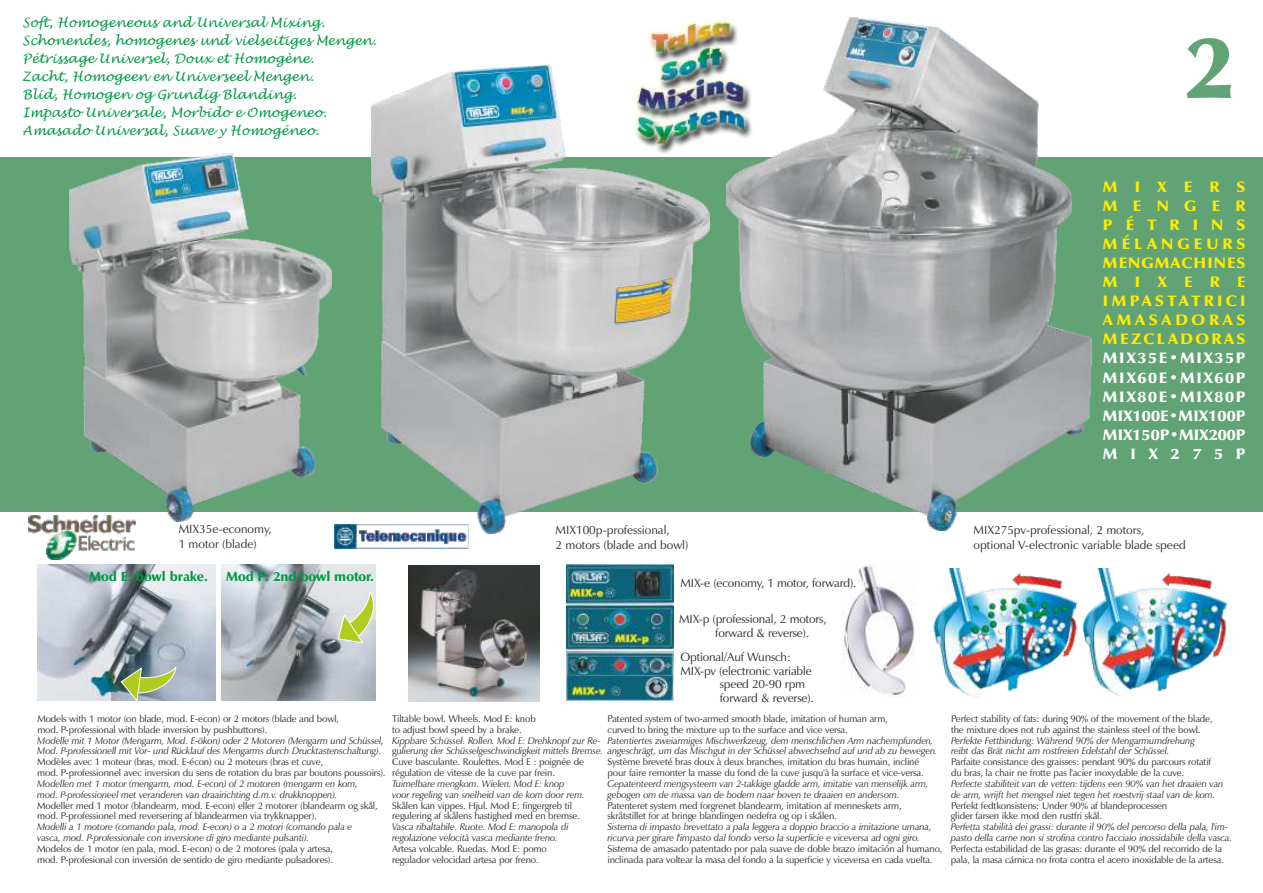
<style>
.page{position:relative;width:1263px;height:893px;background:#fff}
.page>*{position:absolute;margin:0;border:0;box-sizing:border-box;transform-origin:0 0}
.t1{font:900 90px "Zapf Humanist 601 BT";color:#61a375}
.t2{font:900 15.3px/19px "Zapf Humanist 601 BT";letter-spacing:.2em;color:#ffed00;text-align:justify;scale:1.08 1}
.t3{font:900 15.3px/19px "Zapf Humanist 601 BT";letter-spacing:.005em;color:#fff;text-align:justify;scale:1.08 1}
.t4{font:900 13.5px "Zapf Humanist 601 BT";color:#009945}
.t5{font:italic 12.75px/18px "Lucida Handwriting";color:#009945}
.t6{font:12px/14.9px "Zapf Humanist 601 BT";color:#2b2929}
.t7{font:9.75px/10.8px "Zapf Humanist 601 BT";letter-spacing:-.015em;color:#2b2929}
.t8{font:italic 9.75px/10.8px "Zapf Humanist 601 BT";letter-spacing:-.015em;color:#2b2929}
.s1{font-style:normal}
</style>
<div class="page">
<div style="left:0;top:157px;width:1263px;height:355px;background:#61a375"></div>
<img style="left:1093px;top:568px;width:134px;height:129px">
<img style="left:933px;top:568px;width:160px;height:130px">
<img style="left:409px;top:565px;width:130px;height:136px">
<img style="left:567px;top:564px;width:106px;height:136px">
<img style="left:221px;top:564px;width:154px;height:136px">
<img style="left:37px;top:564px;width:178px;height:136px">
<svg style="left:120px;top:666px;width:57px;height:35px;background:#9db082"></svg>
<svg style="left:337px;top:590px;width:37px;height:54px;background:#cfdaa7"></svg>
<img style="left:842px;top:564px;width:73px;height:133px">
<img style="left:28px;top:515px;width:108px;height:45px">
<img style="left:334px;top:525px;width:134px;height:23px">
<img style="left:727px;top:18px;width:365px;height:512px">
<img style="left:70px;top:153px;width:262px;height:368px">
<img style="left:372px;top:65px;width:337px;height:469px">
<img style="left:633px;top:18px;width:119px;height:136px">
<p class="t5" style="left:23px;top:15px;width:355px">Soft, Homogeneous and Universal Mixing.<br>Schonendes, homogenes und vielseitiges Mengen.<br>Pétrissage Universel, Doux et Homogène.<br>Zacht, Homogeen en Universeel Mengen.<br>Blid, Homogen og Grundig Blanding.<br>Impasto Universale, Morbido e Omogeneo.<br>Amasado Universal, Suave y Homogéneo.</p>
<h1 class="t1" style="left:1184px;top:30px;width:51px">2</h1>
<h2 class="t2" style="left:1103px;top:178px;width:134px">MIXERS MENGER PÉTRINS MÉLANGEURS MENGMACHINES MIXERE IMPASTATRICI AMASADORAS MEZCLADORAS</h2>
<h2 class="t3" style="left:1103px;top:350px;width:134px">MIX35E•MIX35P MIX60E•MIX60P MIX80E•MIX80P MIX100E•MIX100P MIX150P•MIX200P MIX275P</h2>
<p class="t6" style="left:179px;top:522px;width:95px">MIX35e-economy,<br>1 motor (blade)</p>
<h3 class="t4" style="left:89px;top:571px;width:120px">Mod E: bowl brake.</h3>
<h3 class="t4" style="left:226px;top:571px;width:149px">Mod P: 2nd bowl motor.</h3>
<p class="t6" style="left:555px;top:523px;width:134px">MIX100p-professional,<br>2 motors (blade and bowl)</p>
<p class="t6" style="left:680px;top:576px;width:177px">MIX-e (economy, 1 motor, forward).</p>
<p class="t6" style="left:974px;top:523px;width:214px">MIX275pv-professional, 2 motors, optional V-electronic variable blade speed</p>
<p class="t6" style="left:715px;top:613px;width:113px;line-height:13.4px;text-indent:-36px">MIX-p (professional, 2 motors, forward &amp; reverse).</p>
<p class="t6" style="left:680px;top:651px;width:112px">Optional/Auf Wunsch:</p>
<p class="t6" style="left:680px;top:664px;width:133px">MIX-pv (electronic variable</p>
<p class="t6" style="left:720px;top:678px;width:87px">speed 20-90 rpm</p>
<p class="t6" style="left:720px;top:691px;width:95px">forward &amp; reverse).</p>
<p class="t7" style="left:37px;top:714px;width:303px">Models with 1 motor (on blade, mod. E-econ) or 2 motors (blade and bowl, mod. P-professional with blade inversion by pushbuttons).</p>
<p class="t8" style="left:37px;top:736px;width:348px">Modelle mit 1 Motor (Mengarm, Mod. E-ökon) oder 2 Motoren (Mengarm und Schüssel,<br>Mod. P-professionell mit Vor- und Rücklauf des Mengarms durch Drucktastenschaltung).</p>
<p class="t7" style="left:37px;top:757px;width:350px">Modèles avec 1 moteur (bras, mod. E-écon) ou 2 moteurs (bras et cuve,<br>mod. P-professionnel avec inversion du sens de rotation du bras par boutons poussoirs).</p>
<p class="t8" style="left:37px;top:779px;width:322px">Modellen met 1 motor (mengarm, mod. E-econ) of 2 motoren (mengarm en kom, mod. P-professioneel met veranderen van draairichting d.m.v. drukknoppen).</p>
<p class="t7" style="left:37px;top:801px;width:342px">Modeller med 1 motor (blandearm, mod. E-econ) eller 2 motorer (blandearm og skål, mod. P-professionel med reversering af blandearmen via trykknapper).</p>
<p class="t8" style="left:37px;top:822px;width:317px">Modelli a 1 motore (comando pala, mod. E-econ) o a 2 motori (comando pala e vasca, mod. P-professionale con inversione di giro mediante pulsanti).</p>
<p class="t7" style="left:37px;top:844px;width:297px">Modelos de 1 motor (en pala, mod. E-econ) o de 2 motores (pala y artesa, mod. P-profesional con inversión de sentido de giro mediante pulsadores).</p>
<p class="t7" style="left:392px;top:714px;width:145px">Tiltable bowl. Wheels. Mod E: knob to adjust bowl speed by a brake.</p>
<p class="t8" style="left:392px;top:736px;width:546px">Kippbare Schüssel. Rollen. Mod E: Drehknopf zur Re-<br><span class="s1">gu</span>lierung der Schüsselgeschwindigkeit mittels Bremse. angeschrägt, um das Mischgut in der Schüssel abwechselnd auf und ab zu bewegen.<br><span class="s1">Cuve basculante. Roulettes. Mod E : poignée de<br>régulation de vitesse de la cuve par frein.</span></p>
<p class="t8" style="left:392px;top:779px;width:194px">Tuimelbare mengkom. Wielen. Mod E: knop<br>voor regeling van snelheid van de kom door rem.</p>
<p class="t7" style="left:392px;top:801px;width:189px">Skålen kan vippes. Hjul. Mod E: fingergreb til regulering af skålens hastighed med en bremse.</p>
<p class="t8" style="left:392px;top:822px;width:178px">Vasca ribaltabile. Ruote. Mod E: manopola di regolazione velocità vasca mediante freno.</p>
<p class="t7" style="left:392px;top:844px;width:156px">Artesa volcable. Ruedas. Mod E: pomo regulador velocidad artesa por freno.</p>
<p class="t7" style="left:608px;top:714px;width:282px">Patented system of two-armed smooth blade, imitation of human arm, curved to bring the mixture up to the surface and vice versa.</p>
<p class="t8" style="left:608px;top:736px;width:327px">Patentiertes zweiarmiges Mischwerkzeug, dem menschlichen Arm nachempfunden,</p>
<p class="t7" style="left:607px;top:757px;width:318px">Système breveté bras doux à deux branches, imitation du bras humain, incliné pour faire remonter la masse du fond de la cuve jusqu'à la surface et vice-versa.</p>
<p class="t8" style="left:607px;top:779px;width:322px">Gepatenteerd mengsysteem van 2-takkige gladde arm, imitatie van menselijk arm, gebogen om de massa van de bodem naar boven te draaien en andersom.</p>
<p class="t7" style="left:607px;top:801px;width:296px">Patenteret system med forgrenet blandearm, imitation af menneskets arm, skråtstillet for at bringe blandingen nedefra og op i skålen.</p>
<p class="t8" style="left:607px;top:822px;width:326px">Sistema di impasto brevettato a pala leggera a doppio braccio a imitazione umana, ricurva per girare l'impasto dal fondo verso la superficie e viceversa ad ogni giro.</p>
<p class="t7" style="left:607px;top:844px;width:337px">Sistema de amasado patentado por pala suave de doble brazo imitación al humano, inclinada para voltear la masa del fondo a la superficie y viceversa en cada vuelta.</p>
<p class="t7" style="left:951px;top:714px;width:263px">Perfect stability of fats: during 90% of the movement of the blade, the mixture does not rub against the stainless steel of the bowl.</p>
<p class="t8" style="left:951px;top:736px;width:245px">Perfekte Fettbindung: Während 90% der Mengarmumdrehung reibt das Brät nicht am rostfreien Edelstahl der Schüssel.</p>
<p class="t7" style="left:951px;top:757px;width:262px">Parfaite consistance des graisses: pendant 90% du parcours rotatif du bras, la chair ne frotte pas l'acier inoxydable de la cuve.</p>
<p class="t8" style="left:951px;top:779px;width:274px">Perfecte stabiliteit van de vetten: tijdens een 90% van het draaien van de arm, wrijft het mengsel niet tegen het roestvrij staal van de kom.</p>
<p class="t7" style="left:951px;top:801px;width:218px">Perfekt fedtkonsistens: Under 90% af blandeprocessen glider farsen ikke mod den rustfri skål.</p>
<p class="t8" style="left:951px;top:822px;width:283px">Perfetta stabilità dei grassi: durante il 90% del percorso della pala, l'im&shy;pasto della carne non si strofina contro l'acciaio inossidabile della vasca.</p>
<p class="t7" style="left:951px;top:844px;width:274px">Perfecta estabilidad de las grasas: durante el 90% del recorrido de la pala, la masa cárnica no frota contra el acero inoxidable de la artesa.</p>
</div>
